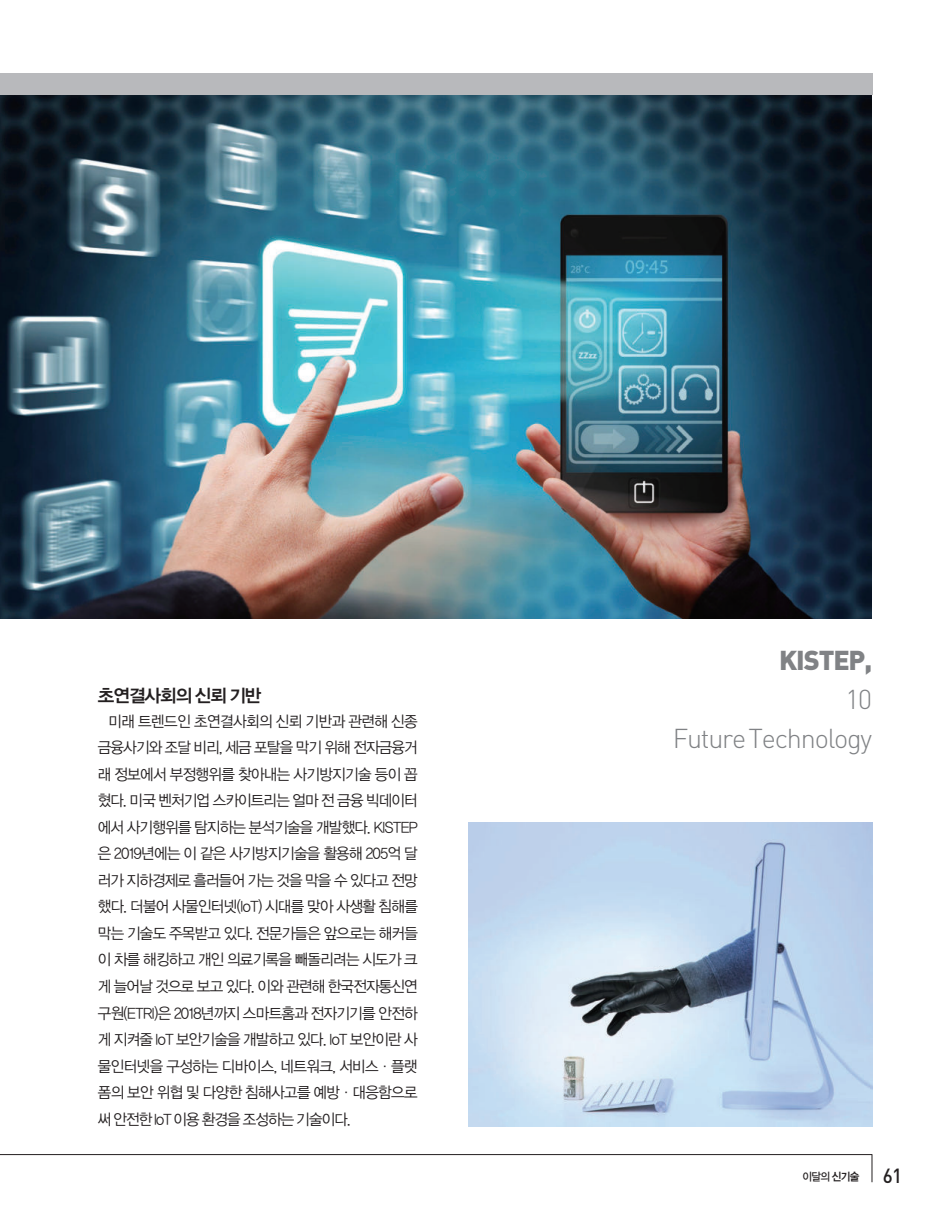
<style>
.page{position:relative;width:936px;height:1212px;background:#fff}
.page>*{position:absolute;margin:0;border:0;box-sizing:border-box;transform-origin:0 0}
.t1{font:300 27px/39px "DIN";letter-spacing:-.045em;color:#808285;text-align:right}
.t2{font:900 27px "DIN";letter-spacing:-.04em;color:#808285}
.t3{font:18px "YDVYGO Std 14";letter-spacing:-.055em;color:#231f20}
.t4{font:15.45px/26.5px "YDVYGO Std 12";letter-spacing:-.04em;color:#231f20;text-align:justify;scale:.95 1}
.t5{font:11.25px "YDVYGO Std 13";color:#231f20;scale:.93 1}
.s1{font-family:"YDVYGO Std 14"}
.s2{font-family:"DIN";font-weight:500;font-size:20.25px}
</style>
<div class="page">
<svg style="left:871px;top:1155px;width:1px;height:27px"></svg>
<hr style="left:0;top:1154px;width:872px;height:1px;background:#231f20">
<div style="left:0;top:74px;width:872px;height:21px;background:#b8b9bc"></div>
<img style="left:0;top:95px;width:871px;height:524px">
<img style="left:468px;top:823px;width:404px;height:304px">
<p class="t3" style="left:98px;top:686px;width:165px">초연결사회의 신뢰 기반</p>
<p class="t4" style="left:98px;top:708px;width:338px;text-indent:11px">미래 트렌드인 초연결사회의 신뢰 기반과 관련해 신종 금융사기와 조달 비리, 세금 포탈을 막기 위해 전자금융거 래 정보에서 부정행위를 찾아내는 사기방지기술 등이 꼽 혔다. 미국 벤처기업 스카이트리는 얼마 전 금융 빅데이터 에서 사기행위를 탐지하는 분석기술을 개발했다. KISTEP 은 2019년에는 이 같은 사기방지기술을 활용해 205억 달 러가 지하경제로 흘러들어 가는 것을 막을 수 있다고 전망 했다. 더불어 사물인터넷(IoT) 시대를 맞아 사생활 침해를 막는 기술도 주목받고 있다. 전문가들은 앞으로는 해커들 이 차를 해킹하고 개인 의료기록을 빼돌리려는 시도가 크 게 늘어날 것으로 보고 있다. 이와 관련해 한국전자통신연 구원(ETRI)은 2018년까지 스마트홈과 전자기기를 안전하 게 지켜줄 IoT 보안기술을 개발하고 있다. IoT 보안이란 사 물인터넷을 구성하는 디바이스, 네트워크, 서비스·플랫 폼의 보안 위협 및 다양한 침해사고를 예방·대응함으로 써 안전한 IoT 이용 환경을 조성하는 기술이다.</p>
<h1 class="t2" style="left:779px;top:650px;width:94px">KISTEP,</h1>
<h1 class="t1" style="left:672px;top:683px;width:201px">10<br>Future Technology</h1>
<p class="t5" style="left:802px;top:1170px;width:108px">이달의 <span class="s1">신기술</span> <span class="s2">61</span></p>
</div>
